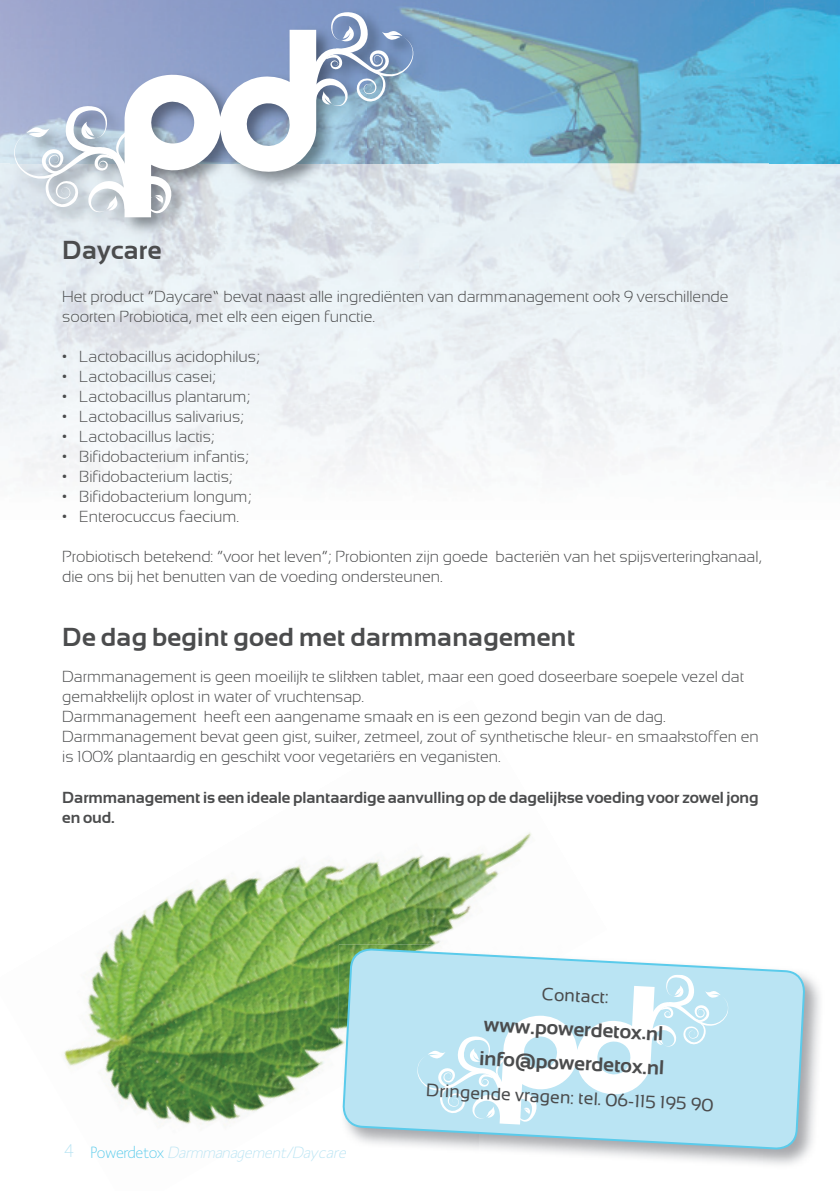
<style>
.page{position:relative;width:840px;height:1191px;background:#fff}
.page>*{position:absolute;margin:0;border:0;box-sizing:border-box;transform-origin:0 0}
.t1{font:700 26px "Sansation";letter-spacing:.01em;color:#4b4c4d}
.t2{font:700 20px/34px "Sansation";color:#4b4c4d}
.t3{font:18px "Sansation";color:#4b4c4d}
.t4{font:300 16px/20px "Sansation";letter-spacing:-.005em;color:#4b4c4d}
.t5{font:700 16px/20px "Sansation";letter-spacing:-.005em;color:#4b4c4d}
.t6{font:italic 16px "Mank Sans";color:#bae4f3}
.s1{font-style:normal;font-size:18px}
.s2{font-style:normal;color:#5acbeb}
</style>
<div class="page">
<div style="left:68px;top:404px;width:284px;height:98px;background:#f6f8fa"></div>
<img style="left:420px;top:1px;width:419px;height:163px">
<img style="left:64px;top:832px;width:467px;height:294px">
<img style="left:339px;top:944px;width:192px;height:143px">
<svg style="left:341px;top:947px;width:464px;height:220px"></svg>
<img style="left:10px;top:8px;width:428px;height:235px">
<svg style="left:14px;top:12px;width:399px;height:205px"></svg>
<h1 class="t1" style="left:62px;top:240px;width:101px">Daycare</h1>
<p class="t4" style="left:62px;top:288px;width:667px">Het product “Daycare” bevat naast alle ingrediënten van darmmanagement ook 9 verschillende soorten Probiotica, met elk een eigen functie.</p>
<p class="t4" style="left:62px;top:347px;width:199px">• Lactobacillus acidophilus;</p>
<p class="t4" style="left:62px;top:367px;width:155px">• Lactobacillus casei;</p>
<p class="t4" style="left:62px;top:387px;width:190px">• Lactobacillus plantarum;</p>
<p class="t4" style="left:62px;top:407px;width:183px">• Lactobacillus salivarius;</p>
<p class="t4" style="left:62px;top:427px;width:154px">• Lactobacillus lactis;</p>
<p class="t4" style="left:62px;top:447px;width:188px">• Bifidobacterium infantis;</p>
<p class="t4" style="left:62px;top:467px;width:172px">• Bifidobacterium lactis;</p>
<p class="t4" style="left:62px;top:487px;width:191px">• Bifidobacterium longum;</p>
<p class="t4" style="left:62px;top:507px;width:178px">• Enterocuccus faecium.</p>
<p class="t4" style="left:62px;top:547px;width:701px">Probiotisch betekend: “voor het leven“; Probionten zijn goede bacteriën van het spijsverteringkanaal, die ons bij het benutten van de voeding ondersteunen.</p>
<h1 class="t1" style="left:62px;top:627px;width:514px">De dag begint goed met darmmanagement</h1>
<p class="t4" style="left:62px;top:668px;width:697px">Darmmanagement is geen moeilijk te slikken tablet, maar een goed doseerbare soepele vezel dat gemakkelijk oplost in water of vruchtensap.<br>Darmmanagement heeft een aangename smaak en is een gezond begin van de dag.<br>Darmmanagement bevat geen gist, suiker, zetmeel, zout of synthetische kleur- en smaakstoffen en is 100% plantaardig en geschikt voor vegetariërs en veganisten.</p>
<p class="t5" style="left:62px;top:788px;width:697px">Darmmanagement is een ideale plantaardige aanvulling op de dagelijkse voeding voor zowel jong en oud.</p>
<p class="t6" style="left:64px;top:1146px;width:284px"><span class="s1">4</span> <span class="s2">Powerdetox</span> Darmmanagement/Daycare</p>
<p class="t3" style="left:542px;top:987px;width:68px;rotate:3deg">Contact:</p>
<p class="t2" style="left:482px;top:1009px;width:186px;rotate:3deg">www.powerdetox.nl info@powerdetox.nl</p>
<p class="t3" style="left:426px;top:1083px;width:289px;rotate:3deg">Dringende vragen: tel. 06-115 195 90</p>
</div>
